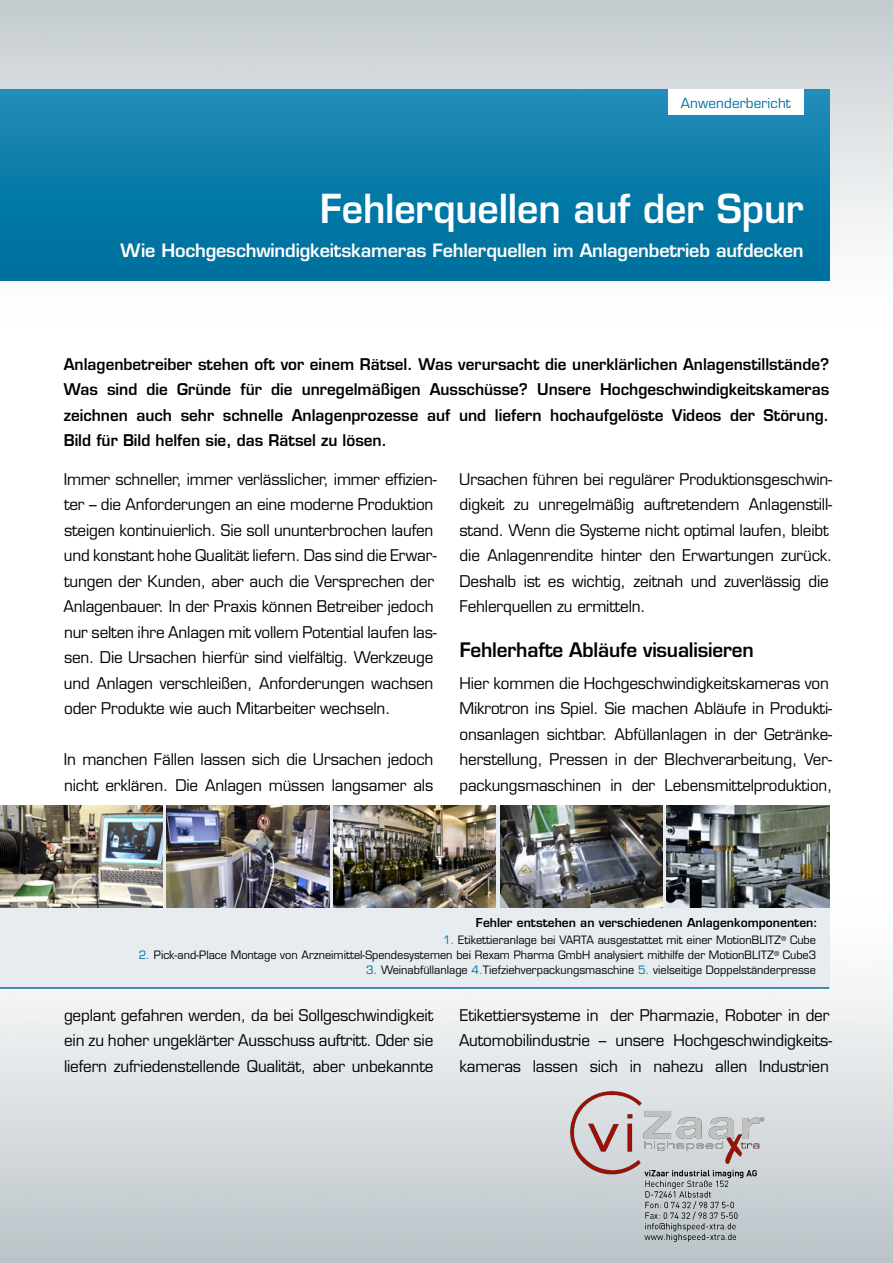
<style>
.page{position:relative;width:893px;height:1263px;background:#fff}
.page>*{position:absolute;margin:0;border:0;box-sizing:border-box;transform-origin:0 0}
.cs_cover-title{font:600 39px "Eurostile";letter-spacing:-.005em;color:#fff;scale:.96 1}
.cs_head-2{font:600 19.5px "Eurostile";letter-spacing:-.01em;color:#000}
.cs_cover_subtitle{font:600 18px "Eurostile";letter-spacing:-.01em;color:#fff}
.cs_copy{font:15.75px/25.5px "Eurostile";letter-spacing:-.01em;color:#000}
.cs_intro{font:600 15.75px/25.5px "Eurostile";color:#000;text-align:justify}
.cs_main-head{font:13.5px "Eurostile";letter-spacing:.01em;color:#00719f}
.cs_bu-title-fit{font:600 12px "Eurostile";color:#000}
.cs_bu-fit{font:11.25px "Eurostile";color:#000}
.cs_bu-fit-2{font:6.6px "Eurostile";color:#000}
.s1{color:#00719f}
</style>
<div class="page">
<img style="left:0;top:0;width:893px;height:1263px">
<div style="left:0;top:89px;width:829px;height:192px;background:linear-gradient(to bottom,#208bb7,#006e9c)"></div>
<div style="left:668px;top:89px;width:136px;height:26px;background:#fff"></div>
<div style="left:0;top:806px;width:829px;height:183px;background:#e6ecf0"></div>
<hr style="left:0;top:987px;width:829px;height:2px;background:#00719f">
<img style="left:0;top:806px;width:162px;height:102px">
<img style="left:667px;top:806px;width:162px;height:102px">
<img style="left:500px;top:806px;width:162px;height:102px">
<img style="left:333px;top:806px;width:163px;height:102px">
<img style="left:167px;top:806px;width:162px;height:102px">
<img style="left:567px;top:1089px;width:199px;height:156px">
<p class="cs_main-head" style="left:681px;top:95px;width:111px">Anwenderbericht</p>
<p class="cs_cover-title" style="left:320px;top:184px;width:505px">Fehlerquellen auf der Spur</p>
<p class="cs_cover_subtitle" style="left:121px;top:239px;width:684px">Wie Hochgeschwindigkeitskameras Fehlerquellen im Anlagenbetrieb aufdecken</p>
<p class="cs_intro" style="left:64px;top:351px;width:767px">Anlagenbetreiber stehen oft vor einem Rätsel. Was verursacht die unerklärlichen Anlagenstillstände?<br>Was sind die Gründe für die unregelmäßigen Ausschüsse? Unsere Hochgeschwindigkeitskameras zeichnen auch sehr schnelle Anlagenprozesse auf und liefern hochaufgelöste Videos der Störung.<br>Bild für Bild helfen sie, das Rätsel zu lösen.</p>
<p class="cs_copy" style="left:64px;top:466px;width:375px">Immer schneller, immer verlässlicher, immer effizien&shy;ter – die Anforderungen an eine moderne Produktion steigen kontinuierlich. Sie soll ununterbrochen laufen und konstant hohe Qualität liefern. Das sind die Erwar&shy;tungen der Kunden, aber auch die Versprechen der Anlagenbauer. In der Praxis können Betreiber jedoch nur selten ihre Anlagen mit vollem Potential laufen las&shy;sen. Die Ursachen hierfür sind vielfältig. Werkzeuge und Anlagen verschleißen, Anforderungen wachsen oder Produkte wie auch Mitarbeiter wechseln.</p>
<p class="cs_copy" style="left:64px;top:747px;width:371px">In manchen Fällen lassen sich die Ursachen jedoch nicht erklären. Die Anlagen müssen langsamer als</p>
<p class="cs_copy" style="left:459px;top:466px;width:375px">Ursachen führen bei regulärer Produktionsgeschwin&shy;digkeit zu unregelmäßig auftretendem Anlagenstill&shy;stand. Wenn die Systeme nicht optimal laufen, bleibt die Anlagenrendite hinter den Erwartungen zurück.<br>Deshalb ist es wichtig, zeitnah und zuverlässig die Fehlerquellen zu ermitteln.</p>
<p class="cs_head-2" style="left:460px;top:638px;width:296px">Fehlerhafte Abläufe visualisieren</p>
<p class="cs_copy" style="left:459px;top:670px;width:374px">Hier kommen die Hochgeschwindigkeitskameras von Mikrotron ins Spiel. Sie machen Abläufe in Produkti&shy;onsanlagen sichtbar. Abfüllanlagen in der Getränke&shy;herstellung, Pressen in der Blechverarbeitung, Ver&shy;packungsmaschinen in der Lebensmittelproduktion,</p>
<p class="cs_bu-title-fit" style="left:476px;top:915px;width:343px">Fehler entstehen an verschiedenen Anlagenkomponenten:</p>
<p class="cs_bu-fit" style="left:443px;top:933px;width:374px"><span class="s1">1.</span> Etikettieranlage bei VARTA ausgestattet mit einer MotionBLITZ Cube</p>
<p class="cs_bu-fit" style="left:139px;top:948px;width:679px"><span class="s1">2.</span> Pick-and-Place Montage von Arzneimittel-Spendesystemen bei Rexam Pharma GmbH analysiert mithilfe der MotionBLITZ Cube3</p>
<p class="cs_bu-fit" style="left:366px;top:963px;width:451px"><span class="s1">3.</span> Weinabfüllanlage <span class="s1">4.</span>Tiefziehverpackungsmaschine <span class="s1">5.</span> vielseitige Doppelständerpresse</p>
<p class="cs_bu-fit-2" style="left:781px;top:934px;width:7px">®</p>
<p class="cs_bu-fit-2" style="left:774px;top:949px;width:7px">®</p>
<p class="cs_copy" style="left:64px;top:1002px;width:371px;text-align:justify">geplant gefahren werden, da bei Sollgeschwindigkeit ein zu hoher ungeklärter Ausschuss auftritt. Oder sie liefern zufriedenstellende Qualität, aber unbekannte</p>
<p class="cs_copy" style="left:459px;top:1002px;width:375px">Etikettiersysteme in der Pharmazie, Roboter in der<br>Automobilindustrie – unsere Hochgeschwindigkeits&shy;kameras lassen sich in nahezu allen Industrien</p>
</div>
